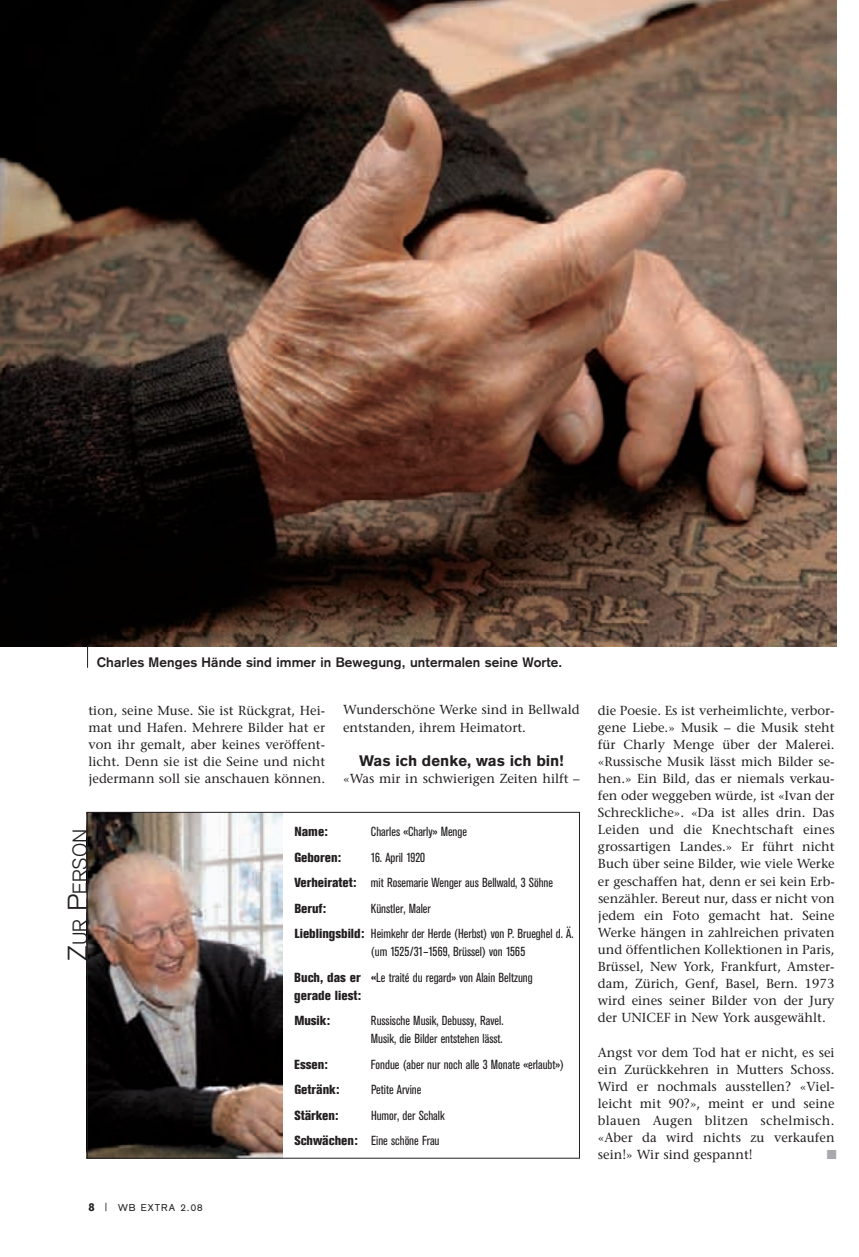
<style>
.page{position:relative;width:859px;height:1257px;background:#fff}
.page>*{position:absolute;margin:0;border:0;box-sizing:border-box;transform-origin:0 0}
.t1{font:300 20.25px "Akzidenz Grotesk";color:#231f20}
.t2{font:900 15px "Akzidenz Grotesk";color:#231f20}
.t3{font:700 13.5px "Akzidenz Grotesk";letter-spacing:.01em;color:#231f20}
.t4{font:13.05px/17.1px "Stone Serif";color:#231f20;text-align:justify}
.t5{font:condensed 13.05px/25.5px "Akzidenz Grotesk BE";color:#231f20}
.t6{font:800 condensed 13.05px/25.5px "Akzidenz Grotesk BE";color:#231f20}
.t7{font:13.05px "Zapf Dingbats";color:#a8a9ad}
.t8{font:9.75px "Akzidenz Grotesk";letter-spacing:.11em;color:#231f20}
.s1{font-size:27px}
.s2{font-weight:900;font-size:11.25px}
.s3{font-size:11.25px}
.s4{font-weight:800}
</style>
<div class="page">
<img style="left:89px;top:814px;width:193px;height:342px">
<hr style="left:87px;top:569px;width:1px;height:99px;background:#231f20">
<img style="left:0;top:0;width:836px;height:647px">
<p class="t3" style="left:97px;top:658px;width:467px">Charles Menges Hände sind immer in Bewegung, untermalen seine Worte.</p>
<p class="t4" style="left:88px;top:703px;width:238px">tion, seine Muse. Sie ist Rückgrat, Hei&shy;mat und Hafen. Mehrere Bilder hat er von ihr gemalt, aber keines veröffent&shy;licht. Denn sie ist die Seine und nicht jedermann soll sie anschauen können.</p>
<p class="t4" style="left:343px;top:703px;width:238px">Wunderschöne Werke sind in Bellwald entstanden, ihrem Heimatort.</p>
<p class="t2" style="left:359px;top:755px;width:206px">Was ich denke, was ich bin!</p>
<p class="t4" style="left:343px;top:771px;width:238px">«Was mir in schwierigen Zeiten hilft –</p>
<h1 class="t1" style="left:73px;top:961px;width:133px;rotate:-90deg"><span class="s1">Z</span>UR <span class="s1">P</span>ERSON</h1>
<p class="t8" style="left:89px;top:1204px;width:115px"><span class="s2">8</span> <span class="s3">|</span> WB EXTRA 2.08</p>
<p class="t6" style="left:294px;top:820px;width:35px">Name:</p>
<p class="t5" style="left:371px;top:820px;width:97px">Charles «Charly» Menge</p>
<p class="t6" style="left:294px;top:846px;width:49px">Geboren:</p>
<p class="t5" style="left:294px;top:845px;width:260px;text-indent:77px">16. April 1920<br><span class="s4">Verheiratet:</span> mit Rosemarie Wenger aus Bellwald, 3 Söhne<br><span class="s4">Beruf:</span></p>
<p class="t5" style="left:294px;top:896px;width:280px;text-indent:77px">Künstler, Maler<br><span class="s4">Lieblingsbild:</span> Heimkehr der Herde (Herbst) von P. Brueghel d. Ä.</p>
<p class="t5" style="left:294px;top:940px;width:240px;text-indent:77px">(um 1525/31–1569, Brüssel) von 1565<br><span class="s4">Buch, das er «</span>Le traité du regard» von Alain Beltzung</p>
<p class="t6" style="left:294px;top:984px;width:68px">gerade liest:<br>Musik:</p>
<p class="t5" style="left:371px;top:1013px;width:134px;line-height:18px">Russische Musik, Debussy, Ravel.<br>Musik, die Bilder entstehen lässt.</p>
<p class="t6" style="left:294px;top:1053px;width:35px">Essen:</p>
<p class="t5" style="left:371px;top:1052px;width:194px">Fondue (aber nur noch alle 3 Monate «erlaubt»)</p>
<p class="t6" style="left:294px;top:1078px;width:47px">Getränk:</p>
<p class="t5" style="left:371px;top:1078px;width:52px">Petite Arvine</p>
<p class="t6" style="left:294px;top:1104px;width:46px">Stärken:</p>
<p class="t5" style="left:294px;top:1103px;width:152px;text-indent:77px">Humor, der Schalk<br><span class="s4">Schwächen:</span> Eine schöne Frau</p>
<p class="t4" style="left:597px;top:703px;width:238px">die Poesie. Es ist verheimlichte, verbor&shy;gene Liebe.» Musik – die Musik steht für Charly Menge über der Malerei. «Russische Musik lässt mich Bilder se&shy;hen.» Ein Bild, das er niemals verkau&shy;fen oder weggeben würde, ist «Ivan der Schreckliche». «Da ist alles drin. Das Leiden und die Knechtschaft eines grossartigen Landes.» Er führt nicht Buch über seine Bilder, wie viele Werke er geschaffen hat, denn er sei kein Erb&shy;senzähler. Bereut nur, dass er nicht von jedem ein Foto gemacht hat. Seine Werke hängen in zahlreichen privaten und öffentlichen Kollektionen in Paris, Brüssel, New York, Frankfurt, Amster&shy;dam, Zürich, Genf, Basel, Bern. 1973 wird eines seiner Bilder von der Jury der UNICEF in New York ausgewählt.</p>
<p class="t4" style="left:597px;top:1045px;width:238px">Angst vor dem Tod hat er nicht, es sei ein Zurückkehren in Mutters Schoss.<br>Wird er nochmals ausstellen? «Viel&shy;leicht mit 90?», meint er und seine blauen Augen blitzen schelmisch. «Aber da wird nichts zu verkaufen sein!» Wir sind gespannt!</p>
<p class="t7" style="left:826px;top:1147px;width:11px">■</p>
</div>
